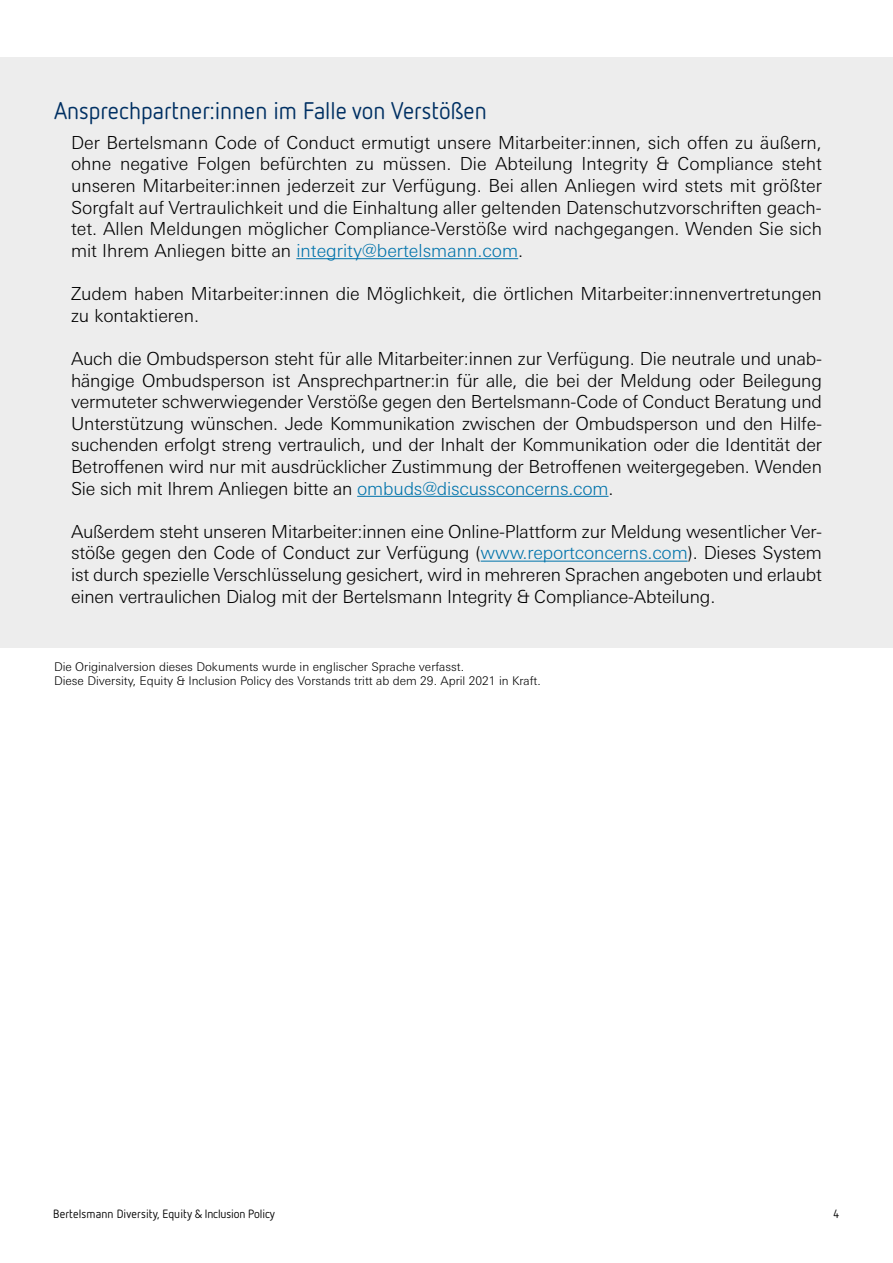
<style>
.page{position:relative;width:893px;height:1263px;background:#fff}
.page>*{position:absolute;margin:0;border:0;box-sizing:border-box;transform-origin:0 0}
.t1{font:24px "Netto OT";color:#003063}
.t2{font:300 18px/21.6px "LT Univers Basic";color:#000;text-align:justify}
.t3{font:300 12px/14.4px "LT Univers Basic";color:#000}
.t4{font:12px "Netto OT";letter-spacing:.01em;color:#000}
.s1{color:#0073ab}
</style>
<div class="page">
<div style="left:0;top:57px;width:893px;height:591px;background:#ededed"></div>
<hr style="left:296px;top:258px;width:222px;height:1px;background:#0073ab">
<hr style="left:357px;top:496px;width:251px;height:1px;background:#0073ab">
<hr style="left:481px;top:561px;width:207px;height:1px;background:#0073ab">
<h2 class="t1" style="left:54px;top:96px;width:434px">Ansprechpartner:innen im Falle von Verstößen</h2>
<p class="t2" style="left:71px;top:132px;width:752px">Der Bertelsmann Code of Conduct ermutigt unsere Mitarbeiter:innen, sich offen zu äußern, ohne negative Folgen befürchten zu müssen. Die Abteilung Integrity &amp; Compliance steht unseren Mitarbeiter:innen jederzeit zur Verfügung. Bei allen Anliegen wird stets mit größter Sorgfalt auf Vertraulichkeit und die Einhaltung aller geltenden Datenschutzvorschriften geach&shy;tet. Allen Meldungen möglicher Compliance-Verstöße wird nachgegangen. Wenden Sie sich mit Ihrem Anliegen bitte an <span class="s1">integrity@bertelsmann.com</span>.</p>
<p class="t2" style="left:71px;top:283px;width:752px">Zudem haben Mitarbeiter:innen die Möglichkeit, die örtlichen Mitarbeiter:innenvertretungen zu kontaktieren.</p>
<p class="t2" style="left:71px;top:348px;width:752px">Auch die Ombudsperson steht für alle Mitarbeiter:innen zur Verfügung. Die neutrale und unab&shy;hängige Ombudsperson ist Ansprechpartner:in für alle, die bei der Meldung oder Beilegung vermuteter schwerwiegender Verstöße gegen den Bertelsmann-Code of Conduct Beratung und Unterstützung wünschen. Jede Kommunikation zwischen der Ombudsperson und den Hilfe&shy;suchenden erfolgt streng vertraulich, und der Inhalt der Kommunikation oder die Identität der Betroffenen wird nur mit ausdrücklicher Zustimmung der Betroffenen weitergegeben. Wenden Sie sich mit Ihrem Anliegen bitte an <span class="s1">ombuds@discussconcerns.com</span>.</p>
<p class="t2" style="left:71px;top:520px;width:752px">Außerdem steht unseren Mitarbeiter:innen eine Online-Plattform zur Meldung wesentlicher Ver&shy;stöße gegen den Code of Conduct zur Verfügung (<span class="s1">www.reportconcerns.com</span>). Dieses System ist durch spezielle Verschlüsselung gesichert, wird in mehreren Sprachen angeboten und erlaubt einen vertraulichen Dialog mit der Bertelsmann Integrity &amp; Compliance-Abteilung.</p>
<p class="t3" style="left:54px;top:659px;width:488px">Die Originalversion dieses Dokuments wurde in englischer Sprache verfasst.<br>Diese Diversity, Equity &amp; Inclusion Policy des Vorstands tritt ab dem 29. April 2021 in Kraft.</p>
<p class="t4" style="left:53px;top:1206px;width:223px">Bertelsmann Diversity, Equity &amp; Inclusion Policy</p>
<p class="t4" style="left:833px;top:1206px;width:7px">4</p>
</div>
